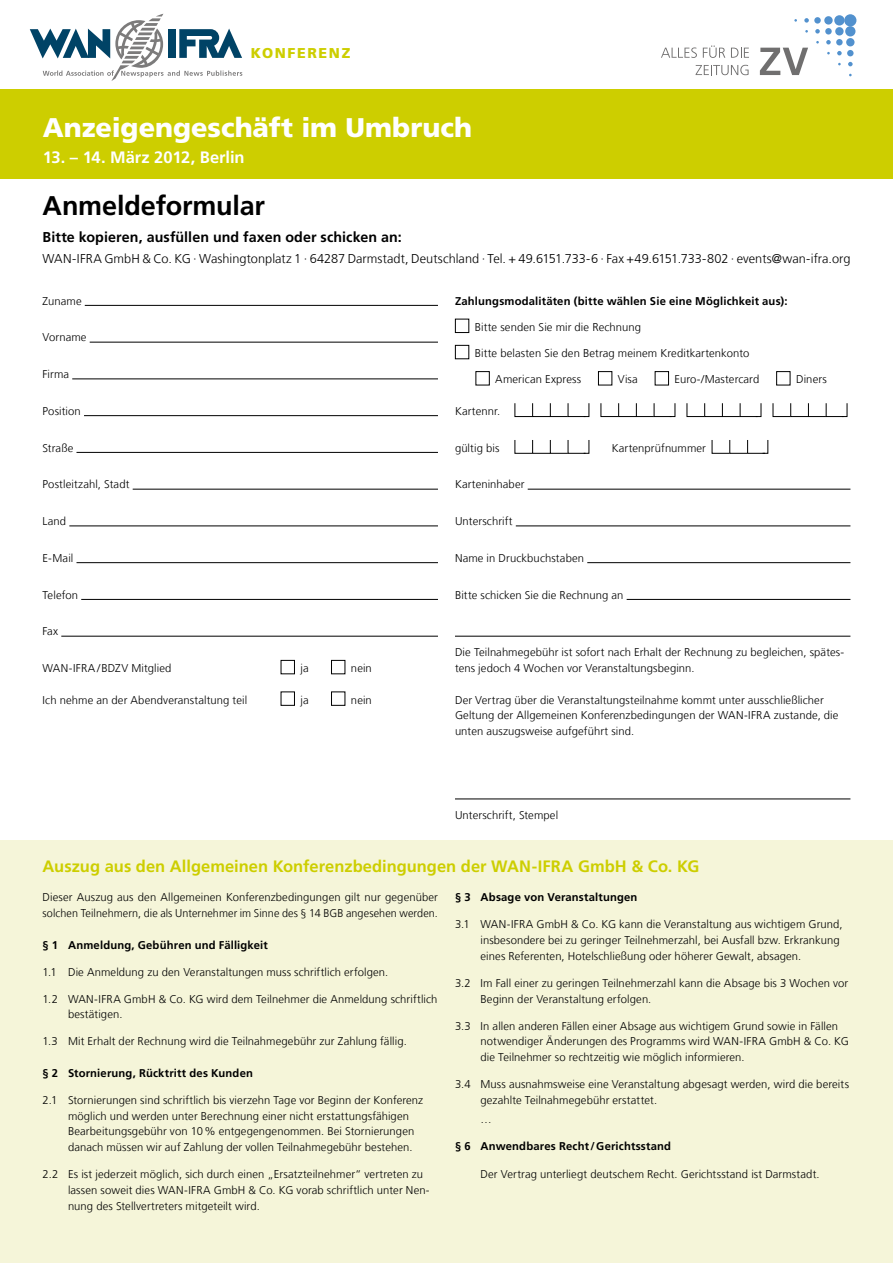
<style>
.page{position:relative;width:893px;height:1263px;background:#fff}
.page>*{position:absolute;margin:0;border:0;box-sizing:border-box;transform-origin:0 0}
.t1{font:900 27px "Frutiger LT Com";color:#fff}
.t2{font:700 27px "Frutiger LT Com";letter-spacing:-.01em;color:#000}
.t3{font:700 16.5px "Frutiger LT Com";color:#cdce00}
.t4{font:700 16.5px "Frutiger LT Com";letter-spacing:-.005em;color:#fff}
.t5{font:700 14.25px "Frutiger LT Com";letter-spacing:.005em;color:#000}
.t6{font:900 14.25px "Frutiger LT Com";letter-spacing:.115em;color:#cdce00}
.t7{font:300 12.75px "Frutiger LT Com";color:#000}
.t8{font:300 11.25px/15.8px "Frutiger LT Com";letter-spacing:.01em;color:#000}
.t9{font:700 11.25px "Frutiger LT Com";letter-spacing:.015em;color:#000}
</style>
<div class="page">
<div style="left:0;top:89px;width:893px;height:89px;background:#cdce00"></div>
<div style="left:0;top:840px;width:893px;height:423px;background:#f5f5d9"></div>
<svg style="left:30px;top:14px;width:212px;height:67px"></svg>
<hr style="left:85px;top:305px;width:353px;height:1px;background:#000">
<hr style="left:90px;top:342px;width:348px;height:1px;background:#000">
<hr style="left:72px;top:378px;width:366px;height:1px;background:#000">
<hr style="left:84px;top:415px;width:354px;height:1px;background:#000">
<hr style="left:76px;top:452px;width:362px;height:1px;background:#000">
<hr style="left:133px;top:489px;width:305px;height:1px;background:#000">
<hr style="left:69px;top:525px;width:369px;height:1px;background:#000">
<hr style="left:77px;top:562px;width:361px;height:1px;background:#000">
<hr style="left:81px;top:599px;width:357px;height:1px;background:#000">
<hr style="left:61px;top:636px;width:377px;height:1px;background:#000">
<div style="left:281px;top:660px;width:14px;height:14px;border:1px solid #000"></div>
<div style="left:331px;top:660px;width:14px;height:14px;border:1px solid #000"></div>
<div style="left:281px;top:691px;width:14px;height:15px;border:1px solid #000"></div>
<div style="left:331px;top:691px;width:14px;height:15px;border:1px solid #000"></div>
<hr style="left:528px;top:489px;width:322px;height:1px;background:#000">
<hr style="left:516px;top:525px;width:334px;height:1px;background:#000">
<hr style="left:587px;top:562px;width:263px;height:1px;background:#000">
<hr style="left:627px;top:599px;width:223px;height:1px;background:#000">
<hr style="left:455px;top:636px;width:395px;height:1px;background:#000">
<hr style="left:455px;top:798px;width:395px;height:1px;background:#000">
<div style="left:455px;top:319px;width:14px;height:14px;border:1px solid #000"></div>
<div style="left:455px;top:345px;width:14px;height:14px;border:1px solid #000"></div>
<div style="left:475px;top:371px;width:15px;height:14px;border:1px solid #000"></div>
<div style="left:598px;top:371px;width:14px;height:14px;border:1px solid #000"></div>
<div style="left:655px;top:371px;width:14px;height:14px;border:1px solid #000"></div>
<div style="left:776px;top:371px;width:14px;height:14px;border:1px solid #000"></div>
<svg style="left:514px;top:403px;width:76px;height:14px"></svg>
<svg style="left:600px;top:403px;width:76px;height:14px"></svg>
<svg style="left:686px;top:403px;width:76px;height:14px"></svg>
<svg style="left:772px;top:403px;width:76px;height:14px"></svg>
<svg style="left:514px;top:440px;width:76px;height:14px"></svg>
<svg style="left:711px;top:440px;width:58px;height:14px"></svg>
<svg style="left:760px;top:48px;width:48px;height:27px"></svg>
<svg style="left:804px;top:18px;width:5px;height:5px"></svg>
<div style="left:814px;top:17px;width:7px;height:7px;background:#5291ce;border-radius:50%"></div>
<div style="left:824px;top:16px;width:9px;height:9px;background:#5291ce;border-radius:50%"></div>
<div style="left:834px;top:15px;width:10px;height:11px;background:#5291ce;border-radius:50%"></div>
<div style="left:844px;top:14px;width:12px;height:12px;background:#5291ce;border-radius:50%"></div>
<svg style="left:815px;top:29px;width:5px;height:5px"></svg>
<div style="left:825px;top:28px;width:7px;height:7px;background:#5291ce;border-radius:50%"></div>
<div style="left:835px;top:27px;width:9px;height:8px;background:#5291ce;border-radius:50%"></div>
<div style="left:845px;top:26px;width:10px;height:10px;background:#5291ce;border-radius:50%"></div>
<svg style="left:826px;top:40px;width:5px;height:4px"></svg>
<div style="left:836px;top:39px;width:7px;height:6px;background:#5291ce;border-radius:50%"></div>
<div style="left:846px;top:38px;width:8px;height:8px;background:#5291ce;border-radius:50%"></div>
<svg style="left:837px;top:51px;width:5px;height:4px"></svg>
<div style="left:847px;top:50px;width:7px;height:6px;background:#5291ce;border-radius:50%"></div>
<svg style="left:848px;top:62px;width:5px;height:4px"></svg>
<svg style="left:661px;top:47px;width:36px;height:11px"></svg>
<svg style="left:703px;top:46px;width:22px;height:12px"></svg>
<svg style="left:731px;top:48px;width:18px;height:10px"></svg>
<svg style="left:696px;top:65px;width:53px;height:10px"></svg>
<p class="t6" style="left:251px;top:44px;width:101px">konferenz</p>
<h1 class="t1" style="left:43px;top:111px;width:431px">Anzeigengeschäft im Umbruch</h1>
<h2 class="t4" style="left:43px;top:147px;width:203px">13. – 14. März 2012, Berlin</h2>
<h1 class="t2" style="left:43px;top:190px;width:224px">Anmeldeformular</h1>
<p class="t5" style="left:43px;top:228px;width:361px">Bitte kopieren, ausfüllen und faxen oder schicken an:</p>
<p class="t7" style="left:43px;top:251px;width:809px">WAN-IFRA GmbH &amp; Co. KG · Washingtonplatz 1 · 64287 Darmstadt, Deutschland · Tel. + 49.6151.733-6 · Fax +49.6151.733-802 · events@wan-ifra.org</p>
<p class="t8" style="left:43px;top:293px;width:41px">Zuname</p>
<p class="t8" style="left:43px;top:330px;width:46px">Vorname</p>
<p class="t8" style="left:43px;top:366px;width:28px">Firma</p>
<p class="t8" style="left:43px;top:403px;width:40px">Position</p>
<p class="t8" style="left:43px;top:440px;width:32px">Straße</p>
<p class="t8" style="left:43px;top:477px;width:89px">Postleitzahl, Stadt</p>
<p class="t8" style="left:43px;top:513px;width:25px">Land</p>
<p class="t8" style="left:43px;top:550px;width:32px">E-Mail</p>
<p class="t8" style="left:43px;top:587px;width:37px">Telefon</p>
<p class="t8" style="left:43px;top:624px;width:17px">Fax</p>
<p class="t8" style="left:43px;top:660px;width:130px">WAN-IFRA /BDZV Mitglied</p>
<p class="t8" style="left:300px;top:660px;width:10px">ja</p>
<p class="t8" style="left:351px;top:660px;width:22px">nein</p>
<p class="t8" style="left:43px;top:692px;width:206px">Ich nehme an der Abendveranstaltung teil</p>
<p class="t8" style="left:300px;top:692px;width:10px">ja</p>
<p class="t8" style="left:351px;top:692px;width:22px">nein</p>
<p class="t9" style="left:455px;top:294px;width:334px">Zahlungsmodalitäten (bitte wählen Sie eine Möglichkeit aus):</p>
<p class="t8" style="left:475px;top:319px;width:168px">Bitte senden Sie mir die Rechnung</p>
<p class="t8" style="left:475px;top:345px;width:276px">Bitte belasten Sie den Betrag meinem Kreditkartenkonto</p>
<p class="t8" style="left:495px;top:372px;width:87px">American Express</p>
<p class="t8" style="left:618px;top:372px;width:21px">Visa</p>
<p class="t8" style="left:674px;top:372px;width:86px">Euro-/Mastercard</p>
<p class="t8" style="left:796px;top:372px;width:32px">Diners</p>
<p class="t8" style="left:455px;top:403px;width:47px">Kartennr.</p>
<p class="t8" style="left:455px;top:440px;width:46px">gültig bis</p>
<p class="t8" style="left:612px;top:440px;width:96px">Kartenprüfnummer</p>
<p class="t8" style="left:455px;top:477px;width:71px">Karteninhaber</p>
<p class="t8" style="left:455px;top:513px;width:59px">Unterschrift</p>
<p class="t8" style="left:455px;top:550px;width:131px">Name in Druckbuchstaben</p>
<p class="t8" style="left:455px;top:587px;width:170px">Bitte schicken Sie die Rechnung an</p>
<p class="t8" style="left:455px;top:645px;width:391px">Die Teilnahmegebühr ist sofort nach Erhalt der Rechnung zu begleichen, spätes&shy;tens jedoch 4 Wochen vor Veranstaltungsbeginn.</p>
<p class="t8" style="left:455px;top:692px;width:385px">Der Vertrag über die Veranstaltungsteilnahme kommt unter ausschließlicher<br>Geltung der Allgemeinen Konferenzbedingungen der WAN-IFRA zustande, die unten auszugsweise aufgeführt sind.</p>
<p class="t8" style="left:455px;top:807px;width:105px">Unterschrift, Stempel</p>
<h2 class="t3" style="left:43px;top:856px;width:658px">Auszug aus den Allgemeinen Konferenzbedingungen der WAN-IFRA GmbH &amp; Co. KG</h2>
<p class="t8" style="left:43px;top:890px;width:397px">Dieser Auszug aus den Allgemeinen Konferenzbedingungen gilt nur gegenüber solchen Teilnehmern, die als Unternehmer im Sinne des § 14 BGB angesehen werden.</p>
<p class="t9" style="left:43px;top:938px;width:227px">§ 1 Anmeldung, Gebühren und Fälligkeit</p>
<p class="t8" style="left:43px;top:964px;width:347px">1.1 Die Anmeldung zu den Veranstaltungen muss schriftlich erfolgen.</p>
<p class="t8" style="left:68px;top:991px;width:371px;text-indent:-26px">1.2 WAN-IFRA GmbH &amp; Co. KG wird dem Teilnehmer die Anmeldung schriftlich bestätigen.</p>
<p class="t8" style="left:43px;top:1034px;width:366px">1.3 Mit Erhalt der Rechnung wird die Teilnahmegebühr zur Zahlung fällig.</p>
<p class="t9" style="left:43px;top:1066px;width:212px">§ 2 Stornierung, Rücktritt des Kunden</p>
<p class="t8" style="left:68px;top:1092px;width:357px;text-indent:-26px">2.1 Stornierungen sind schriftlich bis vierzehn Tage vor Beginn der Konferenz möglich und werden unter Berechnung einer nicht erstattungsfähigen Bearbeitungsgebühr von 10% entgegengenommen. Bei Stornierungen danach müssen wir auf Zahlung der vollen Teilnahmegebühr bestehen.</p>
<p class="t8" style="left:68px;top:1166px;width:363px;text-indent:-26px">2.2 Es ist jederzeit möglich, sich durch einen „Ersatzteilnehmer“ vertreten zu lassen soweit dies WAN-IFRA GmbH &amp; Co. KG vorab schriftlich unter Nen&shy;nung des Stellvertreters mitgeteilt wird.</p>
<p class="t9" style="left:455px;top:891px;width:184px">§ 3 Absage von Veranstaltungen</p>
<p class="t8" style="left:480px;top:917px;width:364px;text-indent:-26px">3.1 WAN-IFRA GmbH &amp; Co. KG kann die Veranstaltung aus wichtigem Grund, insbesondere bei zu geringer Teilnehmerzahl, bei Ausfall bzw. Erkrankung eines Referenten, Hotelschließung oder höherer Gewalt, absagen.</p>
<p class="t8" style="left:480px;top:975px;width:369px;text-indent:-26px">3.2 Im Fall einer zu geringen Teilnehmerzahl kann die Absage bis 3 Wochen vor<br>Beginn der Veranstaltung erfolgen.</p>
<p class="t8" style="left:480px;top:1018px;width:370px;text-indent:-26px">3.3 In allen anderen Fällen einer Absage aus wichtigem Grund sowie in Fällen notwendiger Änderungen des Programms wird WAN-IFRA GmbH &amp; Co. KG die Teilnehmer so rechtzeitig wie möglich informieren.</p>
<p class="t8" style="left:480px;top:1076px;width:370px;text-indent:-26px">3.4 Muss ausnahmsweise eine Veranstaltung abgesagt werden, wird die bereits gezahlte Teilnahmegebühr erstattet.</p>
<p class="t8" style="left:480px;top:1112px;width:13px">…</p>
<p class="t9" style="left:455px;top:1140px;width:218px">§ 6 Anwendbares Recht/Gerichtsstand</p>
<p class="t8" style="left:480px;top:1166px;width:341px">Der Vertrag unterliegt deutschem Recht. Gerichtsstand ist Darmstadt.</p>
</div>
